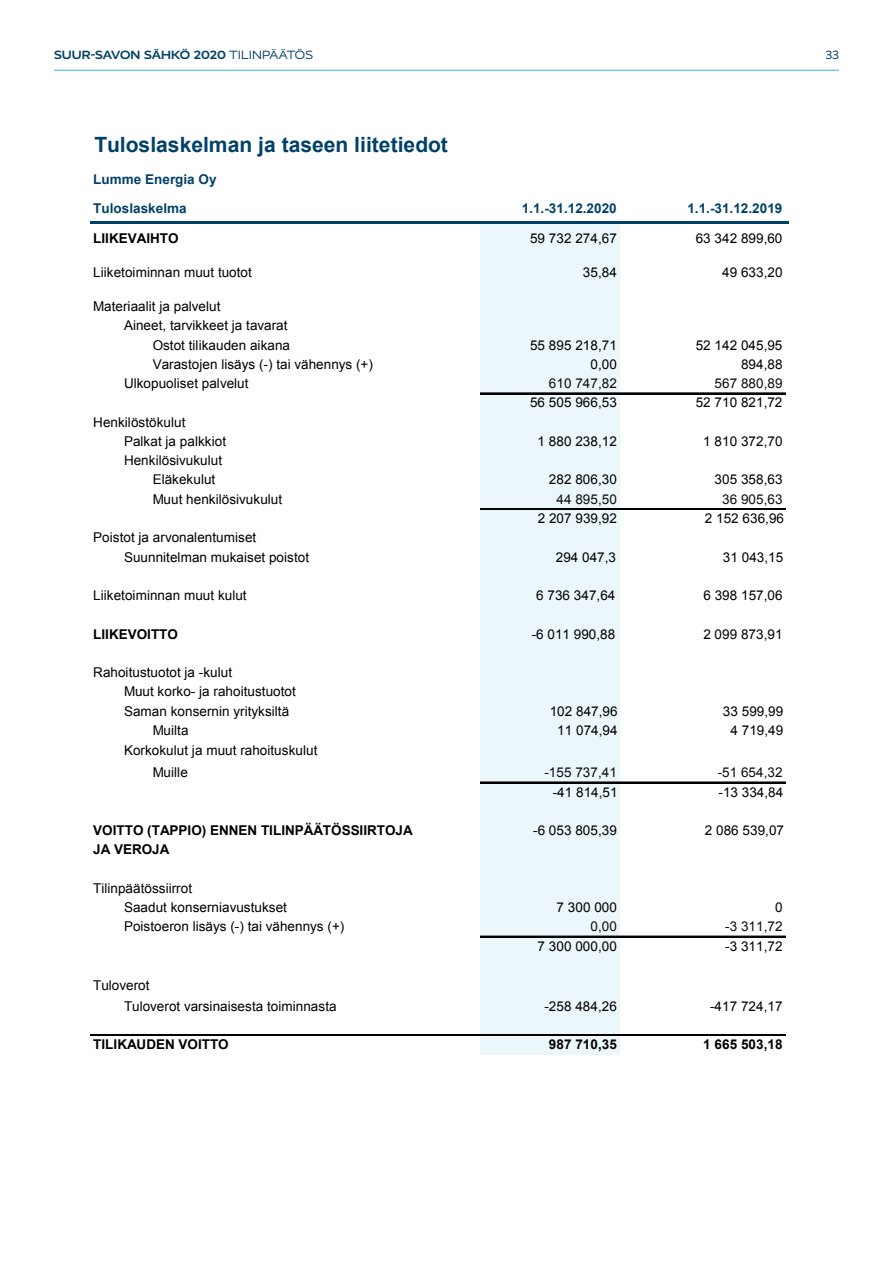
<style>
.page{position:relative;width:893px;height:1263px;background:#fff}
.page>*{position:absolute;margin:0;border:0;box-sizing:border-box;transform-origin:0 0}
.t1{font:700 21px "Arial";color:#004169}
.t2{font:13.5px/19.4px "Arial";letter-spacing:.005em;color:#000}
.t3{font:700 13.5px "Arial";color:#000}
.t4{font:13.5px "Arial";letter-spacing:.005em;color:#0d0d0d}
.t5{font:700 13.5px/28.2px "Arial";letter-spacing:.005em;color:#004169}
.t6{font:700 12px "Realist Wide";letter-spacing:-.005em;color:#004169}
.t7{font:12px "Realist Wide";color:#004169}
.s1{font-weight:400}
</style>
<div class="page">
<hr style="left:54px;top:70px;width:785px;height:1px;background:#3cb4d2">
<div style="left:480px;top:222px;width:140px;height:833px;background:#ecf7fb"></div>
<hr style="left:91px;top:221px;width:654px;height:3px;background:#004169">
<hr style="left:480px;top:393px;width:305px;height:1px;background:#000">
<hr style="left:480px;top:508px;width:305px;height:2px;background:#000">
<hr style="left:480px;top:782px;width:305px;height:1px;background:#000">
<hr style="left:480px;top:936px;width:305px;height:1px;background:#000">
<hr style="left:91px;top:1034px;width:654px;height:2px;background:#000">
<hr style="left:134px;top:221px;width:654px;height:3px;background:#004169">
<hr style="left:131px;top:1034px;width:654px;height:2px;background:#000">
<p class="t6" style="left:54px;top:48px;width:260px">SUUR-SAVON SÄHKÖ 2020 <span class="s1">TILINPÄÄTÖS</span></p>
<p class="t7" style="left:825px;top:48px;width:15px">33</p>
<h1 class="t1" style="left:94px;top:130px;width:355px">Tuloslaskelman ja taseen liitetiedot</h1>
<p class="t5" style="left:93px;top:166px;width:125px">Lumme Energia Oy<br>Tuloslaskelma</p>
<p class="t5" style="left:522px;top:194px;width:97px">1.1.-31.12.2020</p>
<p class="t5" style="left:687px;top:194px;width:97px">1.1.-31.12.2019</p>
<p class="t3" style="left:93px;top:229px;width:87px">LIIKEVAIHTO</p>
<p class="t2" style="left:530px;top:229px;width:88px">59 732 274,67</p>
<p class="t2" style="left:696px;top:229px;width:88px">63 342 899,60</p>
<p class="t2" style="left:93px;top:263px;width:160px">Liiketoiminnan muut tuotot</p>
<p class="t2" style="left:583px;top:263px;width:35px">35,84</p>
<p class="t2" style="left:722px;top:263px;width:62px">49 633,20</p>
<p class="t2" style="left:93px;top:297px;width:129px">Materiaalit ja palvelut</p>
<p class="t2" style="left:124px;top:316px;width:165px">Aineet, tarvikkeet ja tavarat</p>
<p class="t2" style="left:153px;top:335px;width:139px">Ostot tilikauden aikana</p>
<p class="t2" style="left:530px;top:335px;width:88px">55 895 218,71</p>
<p class="t2" style="left:696px;top:335px;width:88px">52 142 045,95</p>
<p class="t2" style="left:153px;top:355px;width:222px">Varastojen lisäys (-) tai vähennys (+)</p>
<p class="t2" style="left:591px;top:355px;width:28px">0,00</p>
<p class="t2" style="left:741px;top:355px;width:43px">894,88</p>
<p class="t2" style="left:124px;top:374px;width:126px">Ulkopuoliset palvelut</p>
<p class="t4" style="left:549px;top:374px;width:69px">610 747,82</p>
<p class="t4" style="left:715px;top:374px;width:69px">567 880,89</p>
<p class="t2" style="left:530px;top:393px;width:88px">56 505 966,53</p>
<p class="t2" style="left:696px;top:393px;width:88px">52 710 821,72</p>
<p class="t2" style="left:124px;top:412px;width:104px;text-indent:-31px">Henkilöstökulut<br>Palkat ja palkkiot</p>
<p class="t2" style="left:538px;top:432px;width:81px">1 880 238,12</p>
<p class="t2" style="left:703px;top:432px;width:81px">1 810 372,70</p>
<p class="t2" style="left:153px;top:451px;width:71px;text-indent:-29px">Henkilösivukulut<br>Eläkekulut</p>
<p class="t2" style="left:549px;top:470px;width:69px">282 806,30</p>
<p class="t2" style="left:715px;top:470px;width:69px">305 358,63</p>
<p class="t2" style="left:153px;top:489px;width:131px">Muut henkilösivukulut</p>
<p class="t4" style="left:556px;top:490px;width:62px">44 895,50</p>
<p class="t4" style="left:722px;top:490px;width:62px">36 905,63</p>
<p class="t2" style="left:538px;top:509px;width:81px">2 207 939,92</p>
<p class="t2" style="left:705px;top:509px;width:81px">2 152 636,96</p>
<p class="t2" style="left:124px;top:528px;width:187px;text-indent:-31px">Poistot ja arvonalentumiset<br>Suunnitelman mukaiset poistot</p>
<p class="t2" style="left:556px;top:547px;width:62px">294 047,3</p>
<p class="t2" style="left:723px;top:547px;width:62px">31 043,15</p>
<p class="t2" style="left:93px;top:586px;width:155px">Liiketoiminnan muut kulut</p>
<p class="t2" style="left:536px;top:586px;width:81px">6 736 347,64</p>
<p class="t2" style="left:703px;top:586px;width:81px">6 398 157,06</p>
<p class="t3" style="left:93px;top:625px;width:86px">LIIKEVOITTO</p>
<p class="t2" style="left:532px;top:624px;width:85px">-6 011 990,88</p>
<p class="t2" style="left:703px;top:624px;width:81px">2 099 873,91</p>
<p class="t2" style="left:124px;top:663px;width:173px;text-indent:-31px">Rahoitustuotot ja -kulut<br>Muut korko- ja rahoitustuotot<br>Saman konsernin yrityksiltä</p>
<p class="t2" style="left:550px;top:701px;width:69px">102 847,96</p>
<p class="t2" style="left:723px;top:701px;width:62px">33 599,99</p>
<p class="t2" style="left:153px;top:721px;width:37px">Muilta</p>
<p class="t2" style="left:557px;top:721px;width:62px">11 074,94</p>
<p class="t2" style="left:730px;top:721px;width:54px">4 719,49</p>
<p class="t2" style="left:153px;top:740px;width:166px;line-height:21.8px;text-indent:-29px">Korkokulut ja muut rahoituskulut<br>Muille</p>
<p class="t4" style="left:544px;top:764px;width:74px">-155 737,41</p>
<p class="t4" style="left:718px;top:764px;width:66px">-51 654,32</p>
<p class="t2" style="left:553px;top:782px;width:66px">-41 814,51</p>
<p class="t2" style="left:718px;top:782px;width:66px">-13 334,84</p>
<p class="t3" style="left:93px;top:821px;width:321px">VOITTO (TAPPIO) ENNEN TILINPÄÄTÖSSIIRTOJA</p>
<p class="t2" style="left:533px;top:821px;width:85px">-6 053 805,39</p>
<p class="t2" style="left:705px;top:821px;width:81px">2 086 539,07</p>
<p class="t3" style="left:93px;top:841px;width:78px">JA VEROJA</p>
<p class="t2" style="left:124px;top:879px;width:164px;text-indent:-31px">Tilinpäätössiirrot<br>Saadut konserniavustukset</p>
<p class="t2" style="left:557px;top:898px;width:62px">7 300 000</p>
<p class="t2" style="left:775px;top:898px;width:9px">0</p>
<p class="t2" style="left:124px;top:917px;width:222px">Poistoeron lisäys (-) tai vähennys (+)</p>
<p class="t4" style="left:590px;top:918px;width:28px">0,00</p>
<p class="t4" style="left:725px;top:918px;width:59px">-3 311,72</p>
<p class="t2" style="left:538px;top:936px;width:81px">7 300 000,00</p>
<p class="t2" style="left:725px;top:936px;width:59px">-3 311,72</p>
<p class="t2" style="left:124px;top:976px;width:214px;line-height:20.1px;text-indent:-31px">Tuloverot<br>Tuloverot varsinaisesta toiminnasta</p>
<p class="t2" style="left:544px;top:996px;width:74px">-258 484,26</p>
<p class="t2" style="left:710px;top:996px;width:74px">-417 724,17</p>
<p class="t3" style="left:93px;top:1035px;width:137px">TILIKAUDEN VOITTO</p>
<p class="t3" style="left:549px;top:1035px;width:69px">987 710,35</p>
<p class="t3" style="left:703px;top:1035px;width:81px">1 665 503,18</p>
</div>
